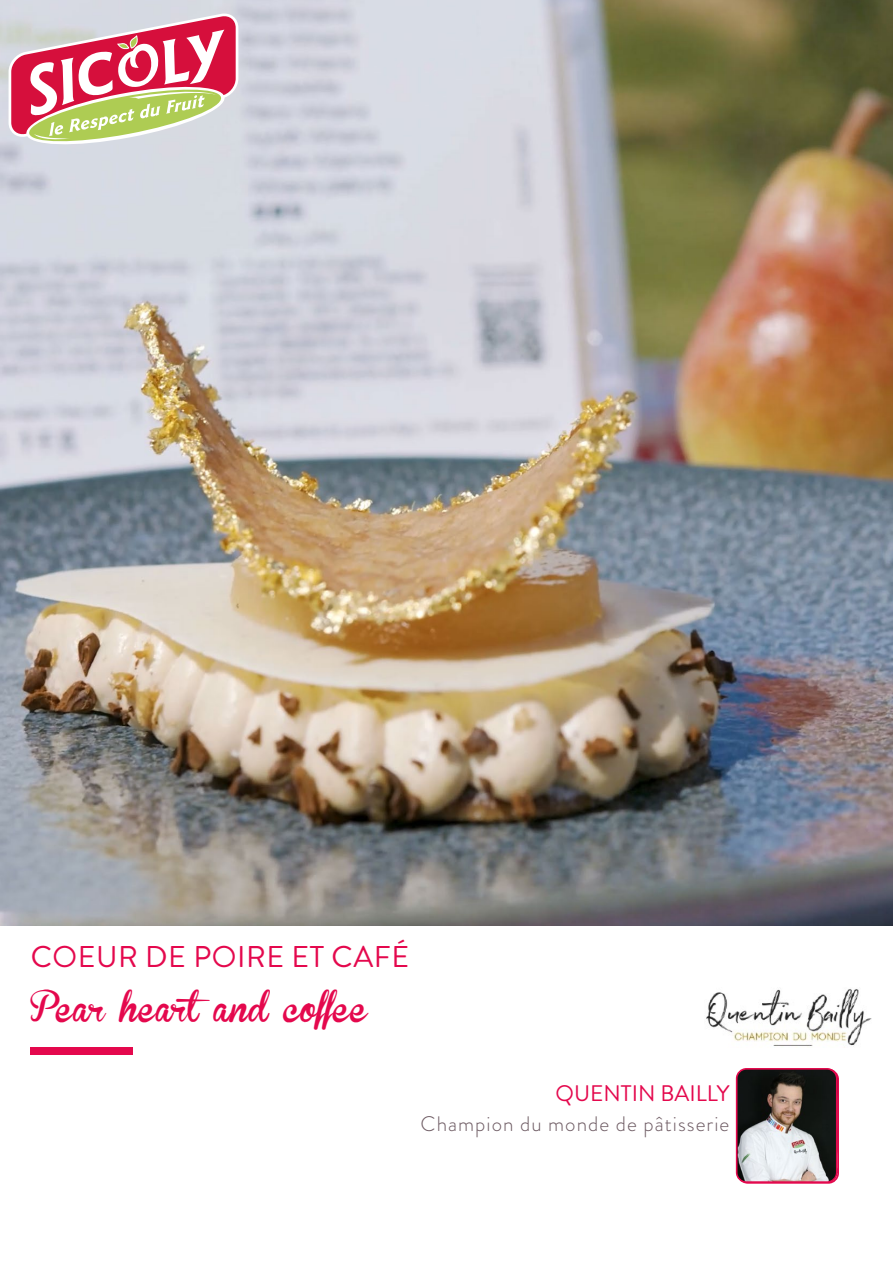
<style>
.page{position:relative;width:893px;height:1263px;background:#fff}
.page>*{position:absolute;margin:0;border:0;box-sizing:border-box;transform-origin:0 0}
.t1{font:30px "Brandon Grotesque";letter-spacing:.02em;color:#e4084d}
.t2{font:30px "Brannboll Fet";color:#e4084d}
.t3{font:22.5px "Brandon Grotesque";color:#e4084d}
.t4{font:300 21px "Brandon Grotesque";letter-spacing:.05em;color:#6c5961}
</style>
<div class="page">
<img style="left:0;top:0;width:893px;height:926px">
<div style="left:31px;top:1047px;width:102px;height:7px;background:#e4084d"></div>
<svg style="left:9px;top:14px;width:229px;height:130px"></svg>
<img style="left:737px;top:1069px;width:100px;height:113px">
<div style="left:736px;top:1068px;width:102px;height:115px;border:2px solid #e4084d;border-radius:10px"></div>
<img style="left:706px;top:989px;width:166px;height:57px">
<h1 class="t1" style="left:31px;top:936px;width:380px">COEUR DE POIRE ET CAFÉ</h1>
<h1 class="t2" style="left:31px;top:992px;width:338px">Pear heartand coffee</h1>
<p class="t3" style="left:556px;top:1077px;width:175px">QUENTIN BAILLY</p>
<p class="t4" style="left:421px;top:1109px;width:310px">Champion du monde de pâtisserie</p>
</div>
